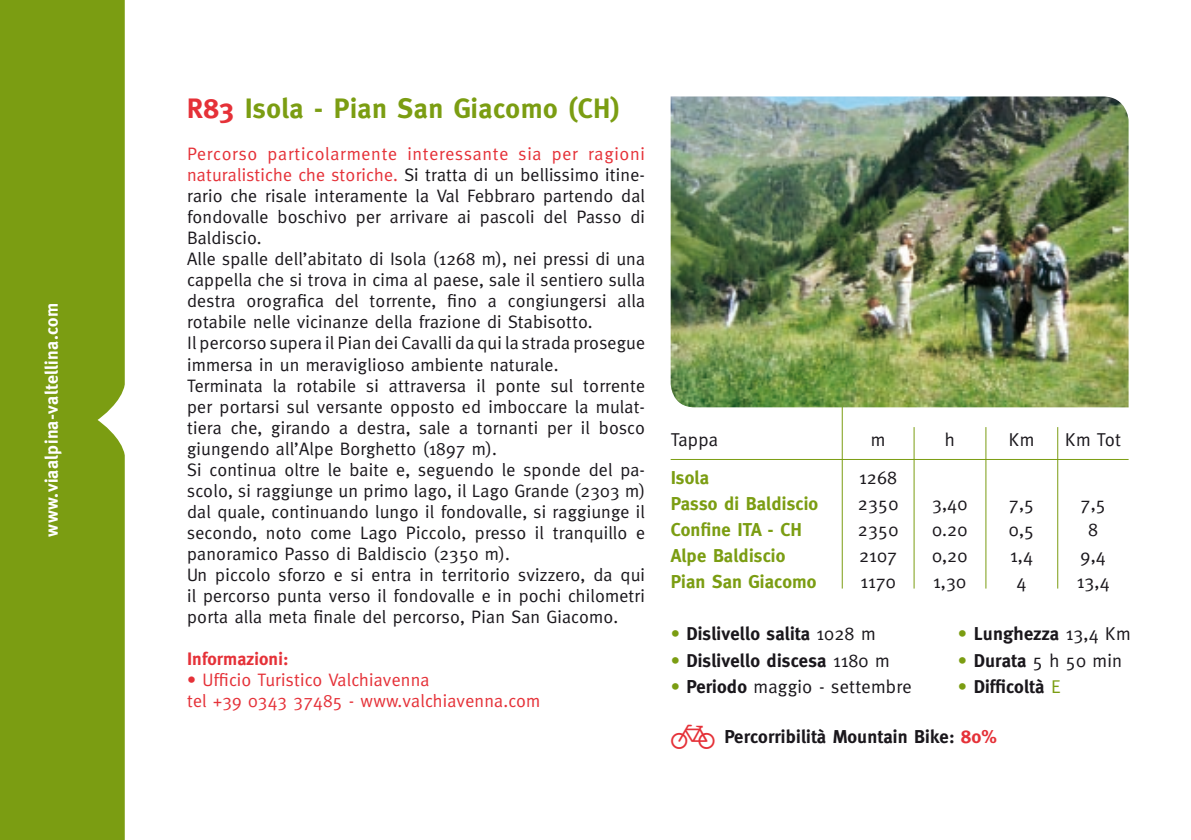
<style>
.page{position:relative;width:1191px;height:840px;background:#fff}
.page>*{position:absolute;margin:0;border:0;box-sizing:border-box;transform-origin:0 0}
.t1{font:700 28px "Meta";letter-spacing:.02em;color:#7b9d12}
.t2{font:18.6px/26px "Meta";letter-spacing:.01em;color:#1a171c;text-align:center}
.t3{font:700 18.6px "Meta";letter-spacing:.01em;color:#1a171c}
.t4{font:700 18.6px/26px "Meta";letter-spacing:.01em;color:#7b9d12}
.t5{font:18px/21px "Meta";letter-spacing:.01em;color:#1a171c}
.t6{font:18px/21px "Meta";letter-spacing:.01em;color:#e53138}
.t7{font:700 18px "Meta";letter-spacing:.02em;color:#fff}
.t8{font:700 18px "Meta";letter-spacing:.01em;color:#e53138}
.s1{color:#e53138}
.s2{color:#7b9d12}
.s3{font-weight:400}
.s4{font-weight:700;color:#7b9d12}
.s5{font-weight:700}
.s6{font-weight:400;color:#7b9d12}
</style>
<div class="page">
<div style="left:0;top:0;width:125px;height:839px;background:#7b9d12"></div>
<hr style="left:913px;top:427px;width:1px;height:161px;background:#7b9d12">
<hr style="left:985px;top:427px;width:1px;height:161px;background:#7b9d12">
<hr style="left:841px;top:381px;width:1px;height:207px;background:#7b9d12">
<hr style="left:670px;top:458px;width:458px;height:1px;background:#7b9d12">
<hr style="left:1057px;top:427px;width:1px;height:161px;background:#7b9d12">
<img style="left:670px;top:96px;width:458px;height:311px">
<p class="t7" style="left:41px;top:536px;width:235px;rotate:-90deg">www.viaalpina-valtellina.com</p>
<h1 class="t1" style="left:187px;top:92px;width:435px"><span class="s1">R83</span> Isola - Pian San Giacomo (CH)</h1>
<p class="t5" style="left:187px;top:143px;width:459px"><span class="s1">Percorso particolarmente interessante sia per ragioni naturalistiche che storiche.</span> Si tratta di un bellissimo itine&shy;rario che risale interamente la Val Febbraro partendo dal fondovalle boschivo per arrivare ai pascoli del Passo di Baldiscio.<br>Alle spalle dell’abitato di Isola (1268 m), nei pressi di una cappella che si trova in cima al paese, sale il sentiero sulla destra orografica del torrente, fino a congiungersi alla rotabile nelle vicinanze della frazione di Stabisotto.<br>Il percorso supera il Pian dei Cavalli da qui la strada prosegue immersa in un meraviglioso ambiente naturale.<br>Terminata la rotabile si attraversa il ponte sul torrente per portarsi sul versante opposto ed imboccare la mulat&shy;tiera che, girando a destra, sale a tornanti per il bosco giungendo all’Alpe Borghetto (1897 m).<br>Si continua oltre le baite e, seguendo le sponde del pa&shy;scolo, si raggiunge un primo lago, il Lago Grande (2303 m) dal quale, continuando lungo il fondovalle, si raggiunge il secondo, noto come Lago Piccolo, presso il tranquillo e panoramico Passo di Baldiscio (2350 m).<br>Un piccolo sforzo e si entra in territorio svizzero, da qui il percorso punta verso il fondovalle e in pochi chilometri porta alla meta finale del percorso, Pian San Giacomo.</p>
<p class="t8" style="left:187px;top:647px;width:103px">Informazioni:</p>
<p class="t6" style="left:187px;top:668px;width:355px">• Ufficio Turistico Valchiavenna<br>tel +39 0343 37485 - www.valchiavenna.com</p>
<p class="t2" style="left:670px;top:426px;width:49px">Tappa</p>
<p class="t4" style="left:670px;top:464px;width:149px">Isola<br>Passo di Baldiscio<br>Confine ITA - CH<br>Alpe Baldiscio<br>Pian San Giacomo</p>
<p class="t2" style="left:859px;top:420px;width:39px;line-height:38px">m<br>1268</p>
<p class="t2" style="left:858px;top:490px;width:42px;text-align:justify">2350<br>2350<br>2107<br>1170</p>
<p class="t2" style="left:944px;top:426px;width:11px">h</p>
<p class="t2" style="left:932px;top:490px;width:37px;text-align:justify">3,40<br>0.20<br>0,20<br>1,30</p>
<p class="t2" style="left:1008px;top:426px;width:27px">Km</p>
<p class="t2" style="left:1009px;top:490px;width:27px">7,5<br>0,5<br>1,4<br>4</p>
<p class="t2" style="left:1065px;top:426px;width:57px">Km Tot</p>
<p class="t2" style="left:1076px;top:490px;width:34px">7,5<br>8<br>9,4<br>13,4</p>
<p class="t3" style="left:958px;top:623px;width:174px"><span class="s2">•</span> Lunghezza <span class="s3">13,4 Km</span></p>
<p class="t2" style="left:958px;top:646px;width:166px"><span class="s4">•</span> <span class="s5">Durata</span> 5 h 50 min</p>
<p class="t3" style="left:958px;top:675px;width:104px"><span class="s2">•</span> Difficoltà <span class="s6">E</span></p>
<p class="t3" style="left:724px;top:725px;width:274px">Percorribilità Mountain Bike: <span class="s1">80%</span></p>
<p class="t3" style="left:670px;top:623px;width:206px"><span class="s2">•</span> Dislivello salita <span class="s3">1028 m</span></p>
<p class="t3" style="left:670px;top:649px;width:221px"><span class="s2">•</span> Dislivello discesa <span class="s3">1180 m</span></p>
<p class="t2" style="left:670px;top:672px;width:242px"><span class="s4">•</span> <span class="s5">Periodo</span> maggio - settembre</p>
</div>
